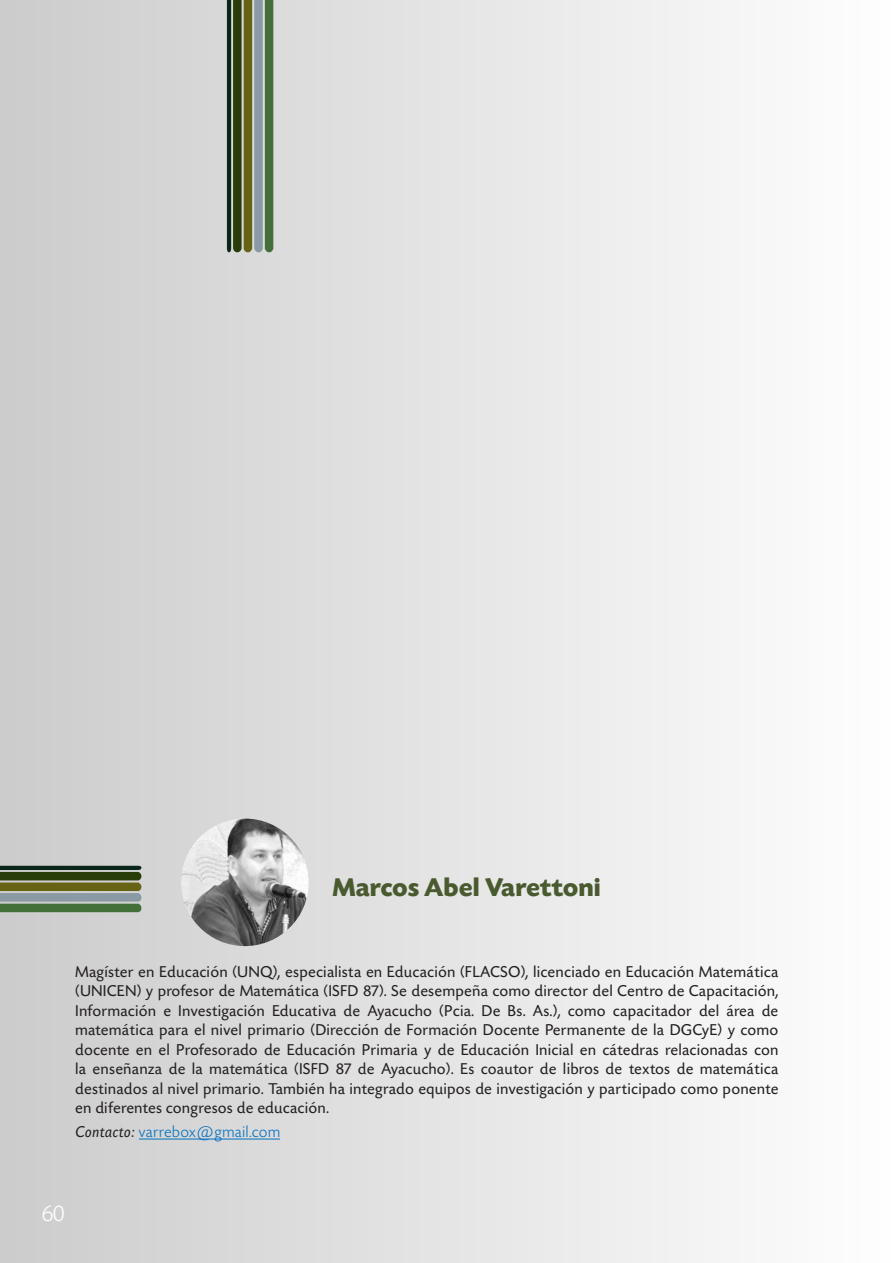
<style>
.page{position:relative;width:893px;height:1263px;background:#fff}
.page>*{position:absolute;margin:0;border:0;box-sizing:border-box;transform-origin:0 0}
.t1{font:700 27px "Today SHOP";letter-spacing:.025em;color:#495a2f}
.t2{font:300 24px "Today SHOP";color:#fff}
.t3{font:16.5px/19.5px "Today SHOP";letter-spacing:.05em;color:#231f20;text-align:justify}
.t4{font:300 16.5px "Today SHOP";letter-spacing:.05em;color:#0070c0}
.s1{font-weight:400;font-style:italic;color:#231f20}
</style>
<div class="page">
<div style="left:0;top:0;width:892px;height:1263px;background:linear-gradient(to right,#cbcccc,#fefefe)"></div>
<hr style="left:139px;top:1139px;width:141px;height:1px;background:#0070c0">
<img style="left:181px;top:818px;width:128px;height:128px;border-radius:64px">
<svg style="left:227px;top:0;width:46px;height:253px"></svg>
<svg style="left:0;top:866px;width:142px;height:46px"></svg>
<h1 class="t1" style="left:333px;top:873px;width:269px">Marcos Abel Varettoni</h1>
<p class="t3" style="left:76px;top:962px;width:704px">Magíster en Educación (UNQ), especialista en Educación (FLACSO), licenciado en Educación Matemática (UNICEN) y profesor de Matemática (ISFD 87). Se desempeña como director del Centro de Capacitación, Información e Investigación Educativa de Ayacucho (Pcia. De Bs. As.), como capacitador del área de matemática para el nivel primario (Dirección de Formación Docente Permanente de la DGCyE) y como docente en el Profesorado de Educación Primaria y de Educación Inicial en cátedras relacionadas con la enseñanza de la matemática (ISFD 87 de Ayacucho). Es coautor de libros de textos de matemática destinados al nivel primario. También ha integrado equipos de investigación y participado como ponente en diferentes congresos de educación.</p>
<p class="t4" style="left:76px;top:1123px;width:206px"><span class="s1">Contacto:</span> varrebox@gmail.com</p>
<h2 class="t2" style="left:42px;top:1201px;width:24px">60</h2>
</div>
